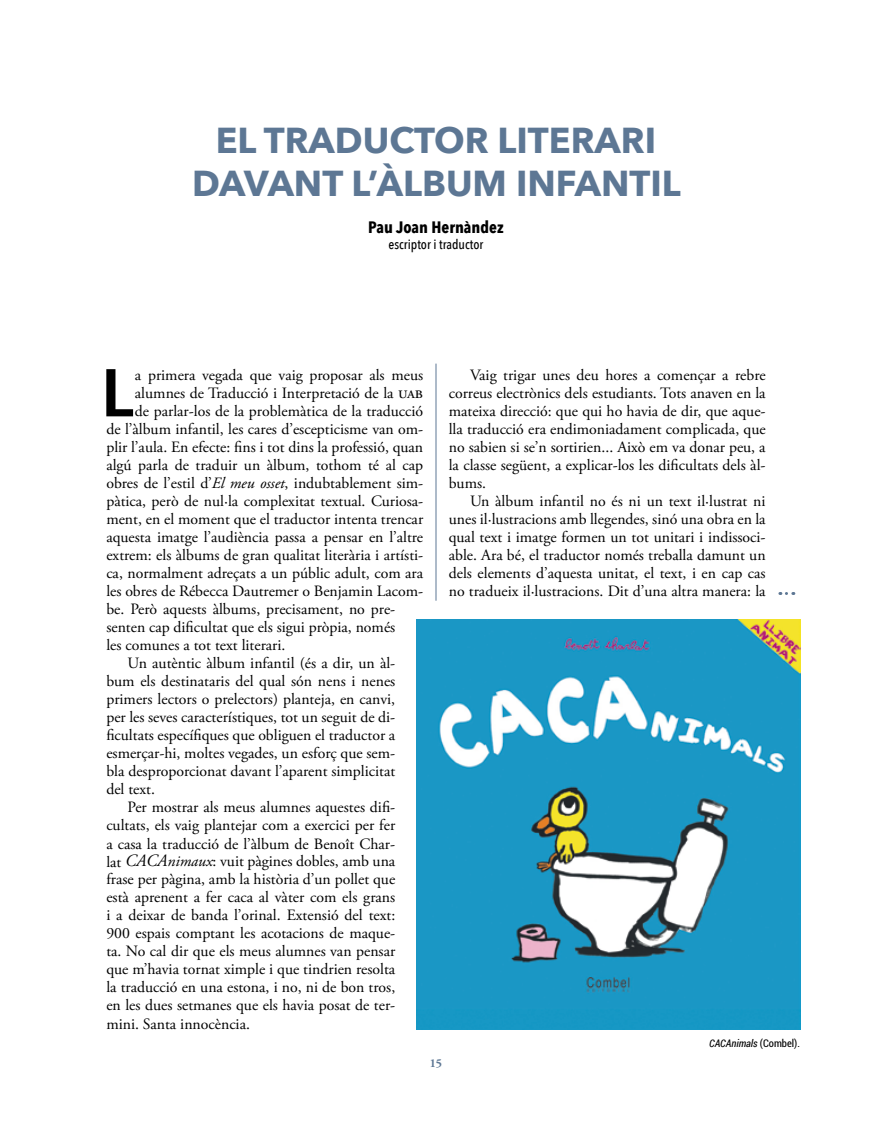
<style>
.page{position:relative;width:872px;height:1127px;background:#fff}
.page>*{position:absolute;margin:0;border:0;box-sizing:border-box;transform-origin:0 0}
.t1{font:700 condensed 66.45px "Roboto";color:#000}
.t2{font:700 36px/43.2px "Avenir Next";color:#5d7794;text-align:center}
.t3{font:700 16.5px "Avenir Next Condensed";color:#000}
.t4{font:15.75px/18px "Adobe Garamond Pro";color:#000;text-align:justify}
.t5{font:500 13.5px "Avenir Next Condensed";color:#000}
.t6{font:700 12px "Adobe Garamond Pro";color:#5d7794}
.t7{font:italic 10.5px "Roboto Condensed";color:#000}
.s1{font-size:17.25px}
.s2{font-style:italic}
.s3{font-style:italic;font-size:17.25px}
.s4{font-family:"Roboto";font-style:normal;font-stretch:condensed}
</style>
<div class="page">
<img style="left:416px;top:619px;width:384px;height:410px">
<hr style="left:435px;top:364px;width:1px;height:237px;background:#5d7794">
<svg style="left:780px;top:592px;width:14px;height:3px"></svg>
<h2 class="t2" style="left:192px;top:118px;width:490px">EL TRADUCTOR LITERARI<br>DAVANT L’ÀLBUM INFANTIL</h2>
<p class="t3" style="left:368px;top:217px;width:137px">Pau Joan Hernàndez</p>
<p class="t5" style="left:388px;top:236px;width:96px">escriptor i traductor</p>
<h1 class="t1" style="left:103px;top:346px;width:34px">L</h1>
<p class="t4" style="left:135px;top:367px;width:290px">a primera vegada que vaig proposar als meus</p>
<p class="t4" style="left:135px;top:385px;width:281px">alumnes de Traducció i Interpretació de la <span class="s1">UAB</span></p>
<p class="t4" style="left:135px;top:403px;width:290px">de parlar-los de la problemàtica de la traducció</p>
<p class="t4" style="left:106px;top:421px;width:318px">de l’àlbum infantil, les cares d’escepticisme van om-</p>
<p class="t4" style="left:106px;top:439px;width:318px">plir l’aula. En efecte: fins i tot dins la professió, quan</p>
<p class="t4" style="left:106px;top:457px;width:318px">algú parla de traduir un àlbum, tothom té al cap</p>
<p class="t4" style="left:106px;top:475px;width:318px">obres de l’estil d’<span class="s2">El meu osset</span>, indubtablement sim-</p>
<p class="t4" style="left:106px;top:493px;width:318px">pàtica, però de nul·la complexitat textual. Curiosa-</p>
<p class="t4" style="left:106px;top:511px;width:318px">ment, en el moment que el traductor intenta trencar</p>
<p class="t4" style="left:106px;top:529px;width:318px">aquesta imatge l’audiència passa a pensar en l’altre</p>
<p class="t4" style="left:106px;top:547px;width:318px">extrem: els àlbums de gran qualitat literària i artísti-</p>
<p class="t4" style="left:106px;top:565px;width:318px">ca, normalment adreçats a un públic adult, com ara</p>
<p class="t4" style="left:106px;top:583px;width:318px">les obres de Rébecca Dautremer o Benjamin Lacom-</p>
<p class="t4" style="left:106px;top:601px;width:290px">be. Però aquests àlbums, precisament, no pre-</p>
<p class="t4" style="left:106px;top:619px;width:290px">senten cap dificultat que els sigui pròpia, només</p>
<p class="t4" style="left:106px;top:637px;width:181px">les comunes a tot text literari.</p>
<p class="t4" style="left:128px;top:655px;width:269px">Un autèntic àlbum infantil (és a dir, un àl-</p>
<p class="t4" style="left:106px;top:673px;width:290px">bum els destinataris del qual són nens i nenes</p>
<p class="t4" style="left:106px;top:691px;width:290px">primers lectors o prelectors) planteja, en canvi,</p>
<p class="t4" style="left:106px;top:709px;width:290px">per les seves característiques, tot un seguit de di-</p>
<p class="t4" style="left:106px;top:727px;width:290px">ficultats específiques que obliguen el traductor a</p>
<p class="t4" style="left:106px;top:745px;width:290px">esmerçar-hi, moltes vegades, un esforç que sem-</p>
<p class="t4" style="left:106px;top:763px;width:290px">bla desproporcionat davant l’aparent simplicitat</p>
<p class="t4" style="left:106px;top:781px;width:50px">del text.</p>
<p class="t4" style="left:128px;top:799px;width:269px">Per mostrar als meus alumnes aquestes difi-</p>
<p class="t4" style="left:106px;top:817px;width:290px">cultats, els vaig plantejar com a exercici per fer</p>
<p class="t4" style="left:106px;top:835px;width:290px">a casa la traducció de l’àlbum de Benoît Char-</p>
<p class="t4" style="left:106px;top:853px;width:290px">lat <span class="s3">CACA</span><span class="s2">nimaux</span>: vuit pàgines dobles, amb una</p>
<p class="t4" style="left:106px;top:871px;width:290px">frase per pàgina, amb la història d’un pollet que</p>
<p class="t4" style="left:106px;top:889px;width:290px">està aprenent a fer caca al vàter com els grans</p>
<p class="t4" style="left:106px;top:907px;width:290px">i a deixar de banda l’orinal. Extensió del text:</p>
<p class="t4" style="left:106px;top:925px;width:290px">900 espais comptant les acotacions de maque-</p>
<p class="t4" style="left:106px;top:943px;width:290px">ta. No cal dir que els meus alumnes van pensar</p>
<p class="t4" style="left:106px;top:961px;width:290px">que m’havia tornat ximple i que tindrien resolta</p>
<p class="t4" style="left:106px;top:979px;width:290px">la traducció en una estona, i no, ni de bon tros,</p>
<p class="t4" style="left:106px;top:997px;width:290px">en les dues setmanes que els havia posat de ter-</p>
<p class="t4" style="left:106px;top:1015px;width:145px">mini. Santa innocència.</p>
<p class="t4" style="left:449px;top:367px;width:318px;text-indent:21px">Vaig trigar unes deu hores a començar a rebre correus electrònics dels estudiants. Tots anaven en la mateixa direcció: que qui ho havia de dir, que aque&shy;lla traducció era endimoniadament complicada, que no sabien si se’n sortirien... Això em va donar peu, a la classe següent, a explicar-los les dificultats dels àl&shy;bums.</p>
<p class="t4" style="left:449px;top:493px;width:318px;text-indent:21px">Un àlbum infantil no és ni un text il·lustrat ni unes il·lustracions amb llegendes, sinó una obra en la qual text i imatge formen un tot unitari i indissoci&shy;able. Ara bé, el traductor només treballa damunt un dels elements d’aquesta unitat, el text, i en cap cas no tradueix il·lustracions. Dit d’una altra manera: la</p>
<p class="t7" style="left:709px;top:1035px;width:92px">CACAnimals <span class="s4">(Combel).</span></p>
<p class="t6" style="left:430px;top:1056px;width:14px">15</p>
</div>
